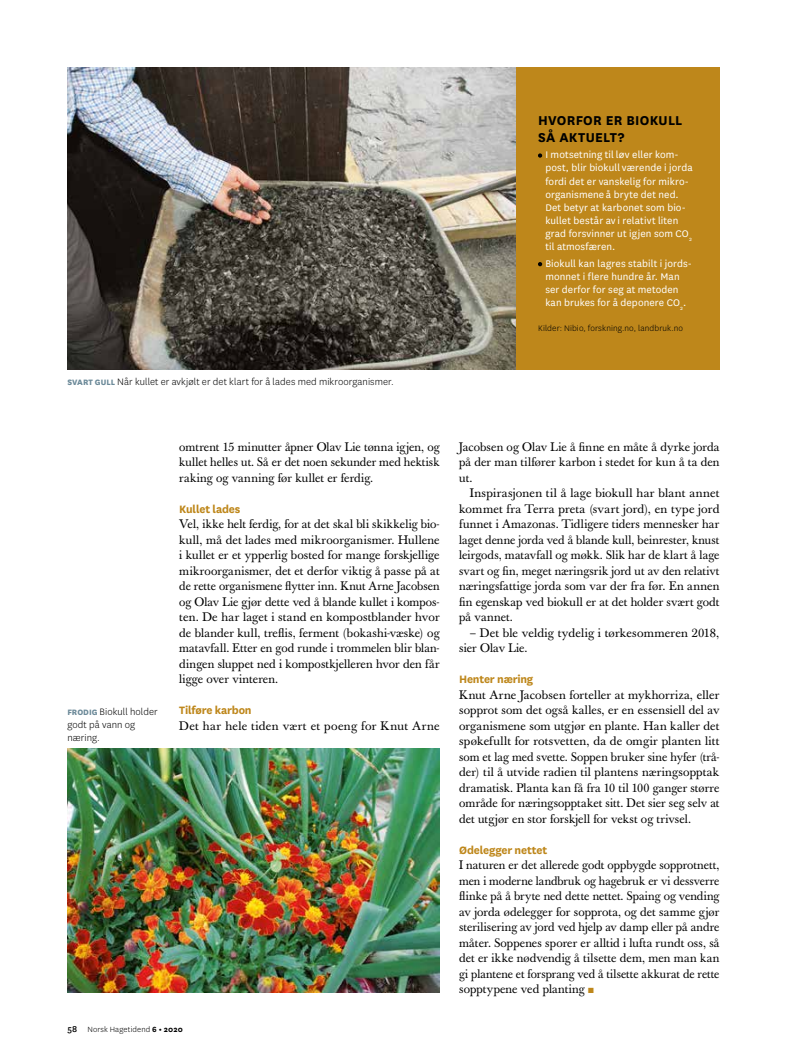
<style>
.page{position:relative;width:801px;height:1053px;background:#fff}
.page>*{position:absolute;margin:0;border:0;box-sizing:border-box;transform-origin:0 0}
.t1{font:700 15px/16.9px "National";letter-spacing:.015em;color:#000}
.t2{font:700 12.5px "National";letter-spacing:-.015em;color:#be871b}
.t3{font:12.25px/15.5px "Baskerville Text BSK";letter-spacing:.005em;color:#000;text-align:justify}
.t4{font:12.25px "Baskerville Text BSK";letter-spacing:.025em;color:#000}
.t5{font:11.25px/13.1px "National";letter-spacing:.01em;color:#fff}
.t6{font:300 10.88px/13.1px "National";letter-spacing:.01em;color:#000}
.t7{font:300 9.38px "National";letter-spacing:.015em;color:#000}
.t8{font:300 8.75px "National";letter-spacing:.015em;color:#000}
.s1{font-weight:800;font-size:9.12px;color:#6c8a99}
.s2{color:#000}
.s3{font-weight:500;font-size:10px}
.s4{font-weight:700}
.s5{color:#be871b}
</style>
<div class="page">
<div style="left:515px;top:67px;width:204px;height:302px;background:#be871b"></div>
<img style="left:67px;top:67px;width:448px;height:302px">
<img style="left:67px;top:748px;width:373px;height:244px">
<p class="t6" style="left:67px;top:374px;width:328px"><span class="s1">SVART GULL</span> Når kullet er avkjølt er det klart for å lades med mikroorganismer.</p>
<p class="t1" style="left:538px;top:110px;width:145px">HVORFOR ER BIOKULL<br>SÅ AKTUELT?</p>
<p class="t5" style="left:545px;top:148px;width:149px;text-indent:-7px"><span class="s2">•</span> I motsetning til løv eller kom&shy;post, blir biokull værende i jorda fordi det er vanskelig for mikro&shy;organismene å bryte det ned.<br>Det betyr at karbonet som bio&shy;kullet består av i relativt liten grad forsvinner ut igjen som CO<sub>2 </sub>til atmosfæren.</p>
<p class="t5" style="left:538px;top:256px;width:155px;text-align:center"><span class="s2">•</span> Biokull kan lagres stabilt i jords&shy;monnet i flere hundre år. Man<br>ser derfor for seg at metoden<br>kan brukes for å deponere CO<sub>2</sub>.</p>
<p class="t7" style="left:538px;top:322px;width:146px">Kilder: Nibio, forskning.no, landbruk.no</p>
<p class="t6" style="left:67px;top:704px;width:92px"><span class="s1">FRODIG</span> Biokull holder godt på vann og næring.</p>
<p class="t3" style="left:179px;top:439px;width:262px">omtrent 15 minutter åpner Olav Lie tønna igjen, og kullet helles ut. Så er det noen sekunder med hektisk raking og vanning før kullet er ferdig.</p>
<p class="t2" style="left:179px;top:500px;width:63px">Kullet lades</p>
<p class="t3" style="left:179px;top:516px;width:262px">Vel, ikke helt ferdig, for at det skal bli skikkelig bio&shy;kull, må det lades med mikroorganismer. Hullene i kullet er et ypperlig bosted for mange forskjellige mikroorganismer, det et derfor viktig å passe på at de rette organismene flytter inn. Knut Arne Jacobsen og Olav Lie gjør dette ved å blande kullet i kompos&shy;ten. De har laget i stand en kompostblander hvor de blander kull, treflis, ferment (bokashi-væske) og matavfall. Etter en god runde i trommelen blir blan&shy;dingen sluppet ned i kompostkjelleren hvor den får ligge over vinteren.</p>
<p class="t2" style="left:179px;top:701px;width:74px">Tilføre karbon</p>
<p class="t4" style="left:179px;top:718px;width:262px">Det har hele tiden vært et poeng for Knut Arne</p>
<p class="t8" style="left:67px;top:1023px;width:117px"><span class="s3">58</span> Norsk Hagetidend <span class="s4">6 • 2020</span></p>
<p class="t3" style="left:459px;top:439px;width:262px">Jacobsen og Olav Lie å finne en måte å dyrke jorda på der man tilfører karbon i stedet for kun å ta den ut.</p>
<p class="t3" style="left:459px;top:485px;width:262px;text-indent:11px">Inspirasjonen til å lage biokull har blant annet kommet fra Terra preta (svart jord), en type jord funnet i Amazonas. Tidligere tiders mennesker har laget denne jorda ved å blande kull, beinrester, knust leirgods, matavfall og møkk. Slik har de klart å lage svart og fin, meget næringsrik jord ut av den relativt næringsfattige jorda som var der fra før. En annen fin egenskap ved biokull er at det holder svært godt på vannet.</p>
<p class="t3" style="left:459px;top:625px;width:262px;text-indent:11px">– Det ble veldig tydelig i tørkesommeren 2018, sier Olav Lie.</p>
<p class="t2" style="left:459px;top:670px;width:76px">Henter næring</p>
<p class="t3" style="left:459px;top:687px;width:262px">Knut Arne Jacobsen forteller at mykhorriza, eller sopprot som det også kalles, er en essensiell del av organismene som utgjør en plante. Han kaller det spøkefullt for rotsvetten, da de omgir planten litt som et lag med svette. Soppen bruker sine hyfer (trå&shy;der) til å utvide radien til plantens næringsopptak dramatisk. Planta kan få fra 10 til 100 ganger større område for næringsopptaket sitt. Det sier seg selv at det utgjør en stor forskjell for vekst og trivsel.</p>
<p class="t2" style="left:459px;top:841px;width:90px">Ødelegger nettet</p>
<p class="t3" style="left:459px;top:857px;width:262px">I naturen er det allerede godt oppbygde sopprotnett, men i moderne landbruk og hagebruk er vi dessverre flinke på å bryte ned dette nettet. Spaing og vending av jorda ødelegger for sopprota, og det samme gjør sterilisering av jord ved hjelp av damp eller på andre måter. Soppenes sporer er alltid i lufta rundt oss, så det er ikke nødvendig å tilsette dem, men man kan gi plantene et forsprang ved å tilsette akkurat de rette sopptypene ved planting <span class="s5">■</span></p>
</div>
